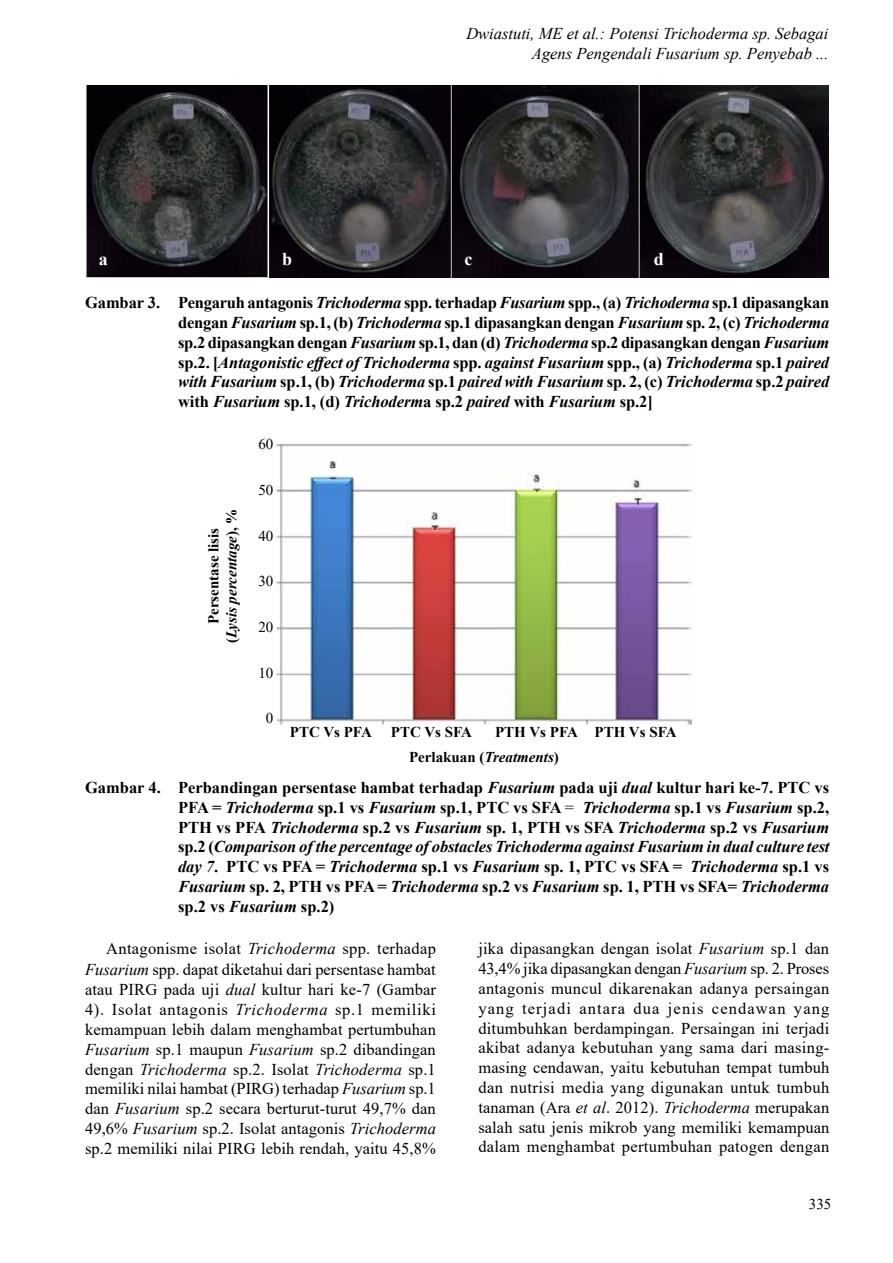
<style>
.page{position:relative;width:893px;height:1263px;background:#fff}
.page>*{position:absolute;margin:0;border:0;box-sizing:border-box;transform-origin:0 0}
.t1{font:700 18px "Times New Roman";color:#fff}
.t2{font:italic 700 16.5px/19.8px "Times New Roman";letter-spacing:-.005em;color:#000;text-align:justify}
.t3{font:16.5px/20px "Times New Roman";letter-spacing:.005em;color:#000;text-align:justify}
.t4{font:italic 16.5px/19.8px "Times New Roman";color:#000;text-align:right}
.t5{font:700 15px/24.8px "Times New Roman";color:#000}
.t6{font:15px "Times New Roman";color:#000}
.s1{font-style:normal}
.s2{font-style:italic}
.s3{font-weight:400;font-style:normal}
</style>
<div class="page">
<img style="left:85px;top:85px;width:743px;height:192px">
<img style="left:276px;top:444px;width:416px;height:281px">
<p class="t4" style="left:466px;top:23px;width:364px">Dwiastuti, ME et al.: Potensi Trichoderma sp. Sebagai<br>Agens Pengendali Fusarium sp. Penyebab ...</p>
<p class="t1" style="left:99px;top:246px;width:10px">a</p>
<p class="t1" style="left:282px;top:246px;width:12px">b</p>
<p class="t1" style="left:465px;top:246px;width:9px">c</p>
<p class="t1" style="left:654px;top:246px;width:12px">d</p>
<p class="t2" style="left:178px;top:292px;width:653px;text-indent:-93px"><span class="s1">Gambar 3. Pengaruh antagonis</span> Trichoderma <span class="s1">spp. terhadap</span> Fusarium <span class="s1">spp., (a)</span> Trichoderma <span class="s1">sp.1 dipasangkan dengan</span> Fusarium <span class="s1">sp.1, (b)</span> Trichoderma <span class="s1">sp.1 dipasangkan dengan</span> Fusarium <span class="s1">sp. 2, (c)</span> Trichoderma <span class="s1">sp.2 dipasangkan dengan</span> Fusarium <span class="s1">sp.1, dan (d)</span> Trichoderma <span class="s1">sp.2 dipasangkan dengan</span> Fusarium <span class="s1">sp.2. [</span>Antagonistic effect of Trichoderma <span class="s1">spp.</span> against Fusarium <span class="s1">spp., (a)</span> Trichoderma <span class="s1">sp.1</span> paired with Fusarium <span class="s1">sp.1, (b)</span> Trichoderma <span class="s1">sp.1</span> paired with Fusarium <span class="s1">sp. 2, (c)</span> Trichoderma <span class="s1">sp.2</span> paired <span class="s1">with</span> Fusarium <span class="s1">sp.1, (d)</span> Trichoderm<span class="s1">a sp.2</span> paired <span class="s1">with</span> Fusarium <span class="s1">sp.2]</span></p>
<p class="t5" style="left:204px;top:643px;width:136px;line-height:18px;text-align:center;rotate:-90deg">Persentase lisis (<span class="s2">Lysis percentage</span>), %</p>
<p class="t6" style="left:258px;top:433px;width:16px">60</p>
<p class="t6" style="left:258px;top:479px;width:16px">50</p>
<p class="t6" style="left:258px;top:525px;width:16px">40</p>
<p class="t6" style="left:258px;top:571px;width:16px">30</p>
<p class="t6" style="left:258px;top:616px;width:16px">20</p>
<p class="t6" style="left:258px;top:662px;width:16px">10</p>
<p class="t6" style="left:266px;top:708px;width:9px">0</p>
<p class="t5" style="left:290px;top:719px;width:83px">PTC Vs PFA</p>
<p class="t5" style="left:391px;top:719px;width:83px">PTC Vs SFA</p>
<p class="t5" style="left:409px;top:719px;width:269px;text-indent:86px">PTH Vs PFA PTH Vs SFA<br>Perlakuan (<span class="s2">Treatments</span>)</p>
<p class="t2" style="left:178px;top:777px;width:653px;text-indent:-93px"><span class="s1">Gambar 4. Perbandingan persentase hambat terhadap</span> Fusarium <span class="s1">pada uji</span> dual <span class="s1">kultur hari ke-7. PTC vs PFA =</span> Trichoderma <span class="s1">sp.1 vs</span> Fusarium <span class="s1">sp.1, PTC vs SFA</span> <span class="s3">=</span> Trichoderma <span class="s1">sp.1 vs</span> Fusarium <span class="s1">sp.2, PTH vs PFA</span> Trichoderma <span class="s1">sp.2 vs</span> Fusarium <span class="s1">sp. 1, PTH vs SFA</span> Trichoderma <span class="s1">sp.2 vs</span> Fusarium <span class="s1">sp.2 (</span>Comparison of the percentage of obstacles Trichoderma against Fusarium in dual culture test day 7<span class="s1">. PTC vs PFA =</span> Trichoderma <span class="s1">sp.1 vs</span> Fusarium <span class="s1">sp. 1, PTC vs SFA =</span> Trichoderma <span class="s1">sp.1 vs </span>Fusarium <span class="s1">sp. 2, PTH vs PFA =</span> Trichoderma <span class="s1">sp.2 vs</span> Fusarium <span class="s1">sp. 1, PTH vs SFA=</span> Trichoderma <span class="s1">sp.2 vs</span> Fusarium <span class="s1">sp.2)</span></p>
<p class="t3" style="left:85px;top:938px;width:352px;text-indent:21px">Antagonisme isolat <span class="s2">Trichoderma</span> spp. terhadap <span class="s2">Fusarium</span> spp. dapat diketahui dari persentase hambat atau PIRG pada uji <span class="s2">dual</span> kultur hari ke-7 (Gambar 4). Isolat antagonis <span class="s2">Trichoderma</span> sp.1 memiliki kemampuan lebih dalam menghambat pertumbuhan <span class="s2">Fusarium</span> sp.1 maupun <span class="s2">Fusarium</span> sp.2 dibandingan dengan <span class="s2">Trichoderma</span> sp.2. Isolat <span class="s2">Trichoderma</span> sp.1 memiliki nilai hambat (PIRG) terhadap <span class="s2">Fusarium</span> sp.1 dan <span class="s2">Fusarium</span> sp.2 secara berturut-turut 49,7% dan 49,6% <span class="s2">Fusarium</span> sp.2. Isolat antagonis <span class="s2">Trichoderma </span>sp.2 memiliki nilai PIRG lebih rendah, yaitu 45,8%</p>
<p class="t3" style="left:478px;top:938px;width:352px">jika dipasangkan dengan isolat <span class="s2">Fusarium</span> sp.1 dan 43,4% jika dipasangkan dengan <span class="s2">Fusarium</span> sp. 2. Proses antagonis muncul dikarenakan adanya persaingan yang terjadi antara dua jenis cendawan yang ditumbuhkan berdampingan. Persaingan ini terjadi akibat adanya kebutuhan yang sama dari masing&shy;masing cendawan, yaitu kebutuhan tempat tumbuh dan nutrisi media yang digunakan untuk tumbuh tanaman (Ara <span class="s2">et al</span>. 2012). <span class="s2">Trichoderma</span> merupakan salah satu jenis mikrob yang memiliki kemampuan dalam menghambat pertumbuhan patogen dengan</p>
<p class="t6" style="left:809px;top:1193px;width:24px">335</p>
</div>
